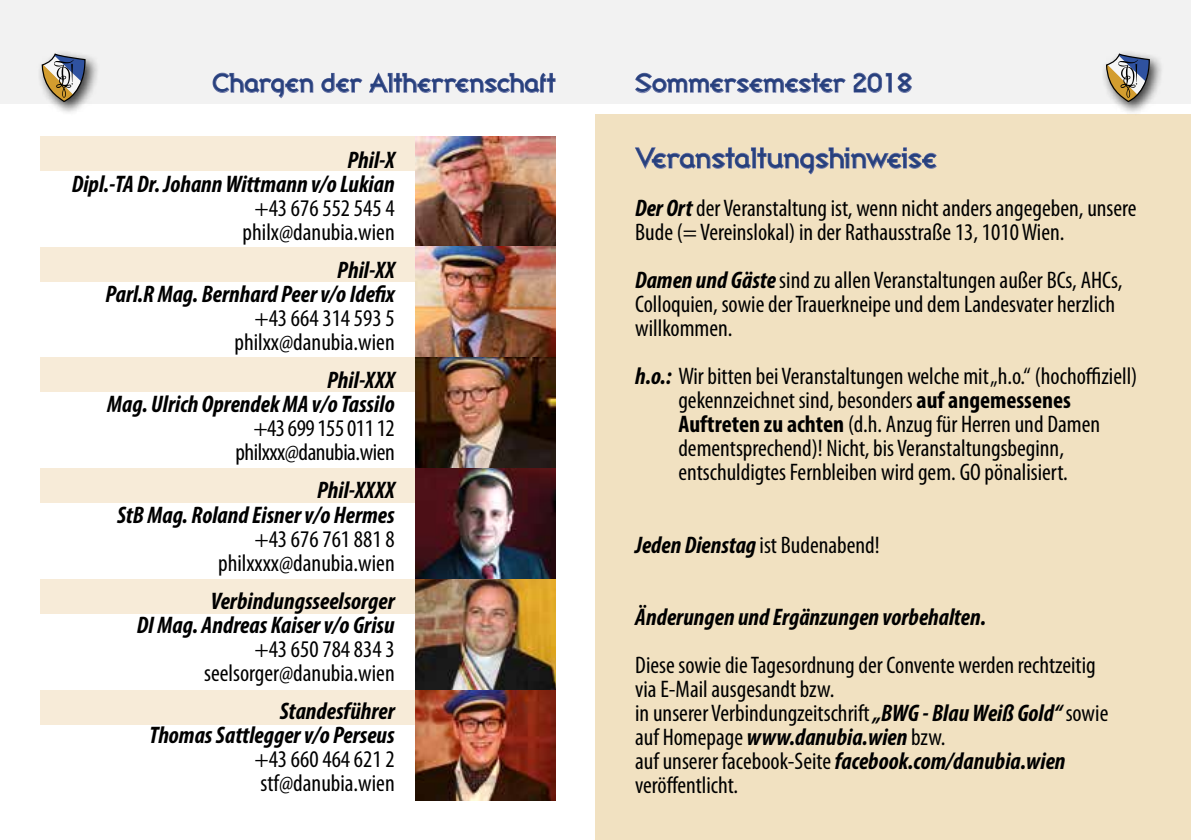
<style>
.page{position:relative;width:1191px;height:840px;background:#fff}
.page>*{position:absolute;margin:0;border:0;box-sizing:border-box;transform-origin:0 0}
.t1{font:28px "Broadband ICG Regular";color:#27407d}
.t2{font:26px "Broadband ICG Regular";color:#27407d}
.t3{font:condensed 24px/24px "Myriad Pro";color:#000}
.t4{font:italic 700 condensed 24px/24px "Myriad Pro";color:#000;text-align:right}
.t5{font:condensed 24px/24px "Myriad Pro";letter-spacing:-.02em;color:#000;text-align:right}
.s1{font-weight:700;font-style:italic}
.s2{font-weight:700}
</style>
<div class="page">
<div style="left:40px;top:136px;width:379px;height:34px;background:#f7ebd8"></div>
<div style="left:40px;top:247px;width:379px;height:34px;background:#f7ebd8"></div>
<div style="left:40px;top:357px;width:375px;height:34px;background:#f7ebd8"></div>
<div style="left:40px;top:468px;width:375px;height:34px;background:#f7ebd8"></div>
<div style="left:40px;top:579px;width:375px;height:34px;background:#f7ebd8"></div>
<div style="left:40px;top:689px;width:375px;height:34px;background:#f7ebd8"></div>
<div style="left:595px;top:115px;width:596px;height:724px;background:#f1e1c1"></div>
<img style="left:415px;top:136px;width:141px;height:664px">
<img style="left:415px;top:247px;width:141px;height:110px">
<img style="left:415px;top:357px;width:141px;height:111px">
<img style="left:415px;top:468px;width:141px;height:111px">
<img style="left:415px;top:579px;width:141px;height:110px">
<svg style="left:635px;top:147px;width:302px;height:27px"></svg>
<div style="left:0;top:0;width:595px;height:103px;background:#f2f2f2"></div>
<div style="left:595px;top:0;width:596px;height:103px;background:#f2f2f2"></div>
<svg style="left:635px;top:73px;width:211px;height:20px"></svg>
<svg style="left:853px;top:72px;width:59px;height:21px"></svg>
<svg style="left:212px;top:72px;width:101px;height:26px"></svg>
<svg style="left:321px;top:73px;width:41px;height:20px"></svg>
<svg style="left:369px;top:72px;width:186px;height:21px"></svg>
<div style="left:1100px;top:49px;width:64px;height:67px;background:#000;opacity:.75"></div>
<svg style="left:1105px;top:53px;width:45px;height:50px"></svg>
<div style="left:36px;top:49px;width:64px;height:67px;background:#000;opacity:.75"></div>
<svg style="left:41px;top:53px;width:45px;height:50px"></svg>
<p class="t2" style="left:212px;top:63px;width:345px">Chargen der Altherrenschaft</p>
<p class="t2" style="left:635px;top:63px;width:278px">Sommersemester 2018</p>
<p class="t4" style="left:72px;top:147px;width:324px">Phil-X<br>Dipl.-TA Dr. Johann Wittmann v/o Lukian</p>
<p class="t3" style="left:243px;top:196px;width:154px;text-align:center">+43 676 552 545 4 philx@danubia.wien</p>
<p class="t4" style="left:105px;top:257px;width:291px">Phil-XX<br>Parl.R Mag. Bernhard Peer v/o Idefix</p>
<p class="t3" style="left:234px;top:306px;width:162px;text-align:right">+43 664 314 593 5 philxx@danubia.wien</p>
<p class="t4" style="left:107px;top:367px;width:289px">Phil-XXX<br>Mag. Ulrich Oprendek MA v/o Tassilo</p>
<p class="t5" style="left:235px;top:416px;width:161px">+43 699 155 011 12 philxxx@danubia.wien</p>
<p class="t4" style="left:117px;top:477px;width:279px">Phil-XXXX<br>StB Mag. Roland Eisner v/o Hermes</p>
<p class="t3" style="left:218px;top:526px;width:178px;text-align:right">+43 676 761 881 8 philxxxx@danubia.wien</p>
<p class="t4" style="left:137px;top:587px;width:259px">Verbindungsseelsorger<br>DI Mag. Andreas Kaiser v/o Grisu</p>
<p class="t3" style="left:204px;top:636px;width:192px;text-align:right">+43 650 784 834 3 seelsorger@danubia.wien</p>
<p class="t4" style="left:149px;top:697px;width:247px">Standesführer<br>Thomas Sattlegger v/o Perseus</p>
<p class="t3" style="left:254px;top:746px;width:142px">+43 660 464 621 2 stf@danubia.wien</p>
<p class="t1" style="left:635px;top:136px;width:303px">Veranstaltungshinweise</p>
<p class="t3" style="left:635px;top:196px;width:503px"><span class="s1">Der Ort</span> der Veranstaltung ist, wenn nicht anders angegeben, unsere<br>Bude (= Vereinslokal) in der Rathausstraße 13, 1010 Wien.</p>
<p class="t3" style="left:635px;top:268px;width:489px"><span class="s1">Damen und Gäste</span> sind zu allen Veranstaltungen außer BCs, AHCs,<br>Colloquien, sowie der Trauerkneipe und dem Landesvater herzlich willkommen.</p>
<p class="t3" style="left:678px;top:364px;width:460px;text-indent:-43px"><span class="s1">h.o.:</span> Wir bitten bei Veranstaltungen welche mit „h.o.“ (hochoffiziell) gekennzeichnet sind, besonders <span class="s2">auf angemessenes Auftreten zu achten</span> (d.h. Anzug für Herren und Damen dementsprechend)! Nicht, bis Veranstaltungsbeginn, entschuldigtes Fernbleiben wird gem. GO pönalisiert.</p>
<p class="t3" style="left:635px;top:532px;width:246px"><span class="s1">Jeden Dienstag</span> ist Budenabend!</p>
<p class="t4" style="left:635px;top:603px;width:352px">Änderungen und Ergänzungen vorbehalten.</p>
<p class="t3" style="left:635px;top:652px;width:475px">Diese sowie die Tagesordnung der Convente werden rechtzeitig via E-Mail ausgesandt bzw.<br>in unserer Verbindungzeitschrift <span class="s1">„BWG - Blau Weiß Gold“</span> sowie auf Homepage <span class="s1">www.danubia.wien</span> bzw.<br>auf unserer facebook-Seite <span class="s1">facebook.com/danubia.wien </span>veröffentlicht.</p>
</div>
